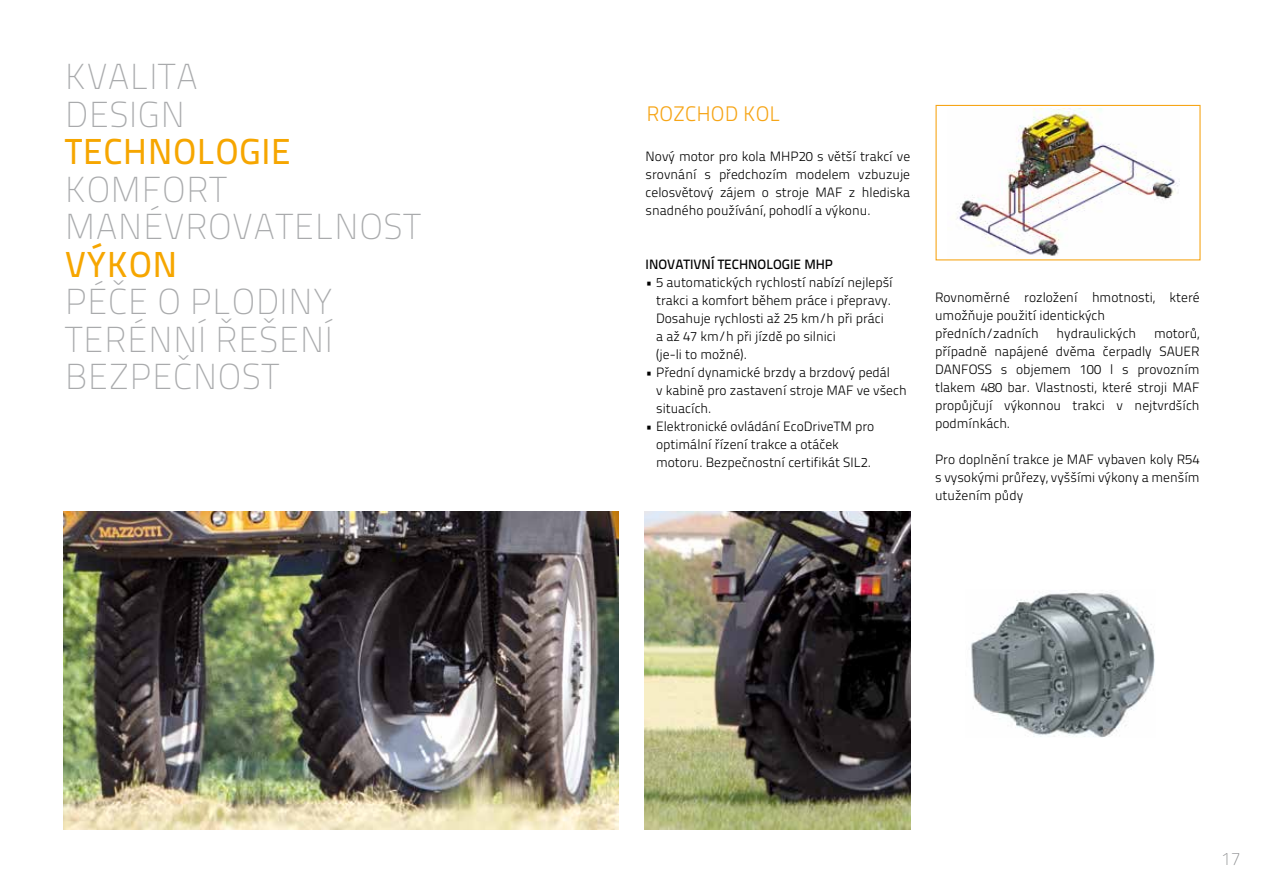
<style>
.page{position:relative;width:1263px;height:893px;background:#fff}
.page>*{position:absolute;margin:0;border:0;box-sizing:border-box;transform-origin:0 0}
.t1{font:36px/37.5px "Titillium Maps 26 L 1 wt";letter-spacing:.01em;color:#a9aaac}
.t2{font:36px "Titillium Maps 26 L 500 wt";letter-spacing:.01em;color:#f6a600}
.t3{font:21px "Titillium Maps 26 L 250 wt";color:#f6a517}
.t4{font:18px "Titillium Maps 26 L 1 wt";color:#87888a}
.t5{font:300 13.5px/18px "Titillium Text 22 L";color:#000}
.t6{font:500 13.5px "Titillium Text 22 L";color:#000}
</style>
<div class="page">
<img style="left:64px;top:512px;width:554px;height:317px">
<img style="left:645px;top:512px;width:265px;height:317px">
<img style="left:957px;top:108px;width:223px;height:148px">
<div style="left:935px;top:105px;width:265px;height:155px;border:1px solid #f6a517"></div>
<img style="left:971px;top:592px;width:184px;height:146px">
<h1 class="t1" style="left:65px;top:56px;width:135px">KVALITA<br>DESIGN</h1>
<h1 class="t2" style="left:65px;top:125px;width:228px">TECHNOLOGIE</h1>
<h1 class="t1" style="left:65px;top:169px;width:358px">KOMFORT<br>MANÉVROVATELNOST</h1>
<h1 class="t2" style="left:65px;top:237px;width:114px">VÝKON</h1>
<h1 class="t1" style="left:65px;top:281px;width:270px;text-align:justify">PÉČE O PLODINY TERÉNNÍ ŘEŠENÍ BEZPEČNOST</h1>
<p class="t5" style="left:935px;top:288px;width:266px">Rovnoměrné rozložení hmotnosti, které umožňuje použití identických předních/zadních</p>
<h2 class="t3" style="left:646px;top:98px;width:135px">ROZCHOD KOL</h2>
<p class="t5" style="left:646px;top:147px;width:266px;text-align:justify">Nový motor pro kola MHP20 s větší trakcí ve srovnání s předchozím modelem vzbuzuje celosvětový zájem o stroje MAF z hlediska snadného používání, pohodlí a výkonu.</p>
<p class="t6" style="left:646px;top:254px;width:189px">INOVATIVNÍ TECHNOLOGIE MHP</p>
<p class="t5" style="left:656px;top:273px;width:238px;text-indent:-11px">• 5 automatických rychlostí nabízí nejlepší trakci a komfort během práce i přepravy.<br>Dosahuje rychlosti až 25 km/h při práci a až 47 km/h při jízdě po silnici<br>(je-li to možné).</p>
<p class="t5" style="left:656px;top:363px;width:252px;text-indent:-11px">• Přední dynamické brzdy a brzdový pedál<br>v kabině pro zastavení stroje MAF ve všech situacích.</p>
<p class="t5" style="left:656px;top:417px;width:220px;text-indent:-11px">• Elektronické ovládání EcoDriveTM pro optimální řízení trakce a otáček motoru. Bezpečnostní certifikát SIL2.</p>
<p class="t5" style="left:935px;top:324px;width:266px;text-align:justify;text-indent:219px">motorů, případně napájené dvěma čerpadly SAUER DANFOSS s objemem 100 l s provozním tlakem 480 bar. Vlastnosti, které stroji MAF propůjčují výkonnou trakci v nejtvrdších podmínkách.</p>
<p class="t5" style="left:935px;top:450px;width:266px;text-align:justify">Pro doplnění trakce je MAF vybaven koly R54 s vysokými průřezy, vyššími výkony a menším utužením půdy</p>
<p class="t5" style="left:1057px;top:324px;width:81px">hydraulických</p>
<h3 class="t4" style="left:1221px;top:846px;width:21px">17</h3>
</div>
